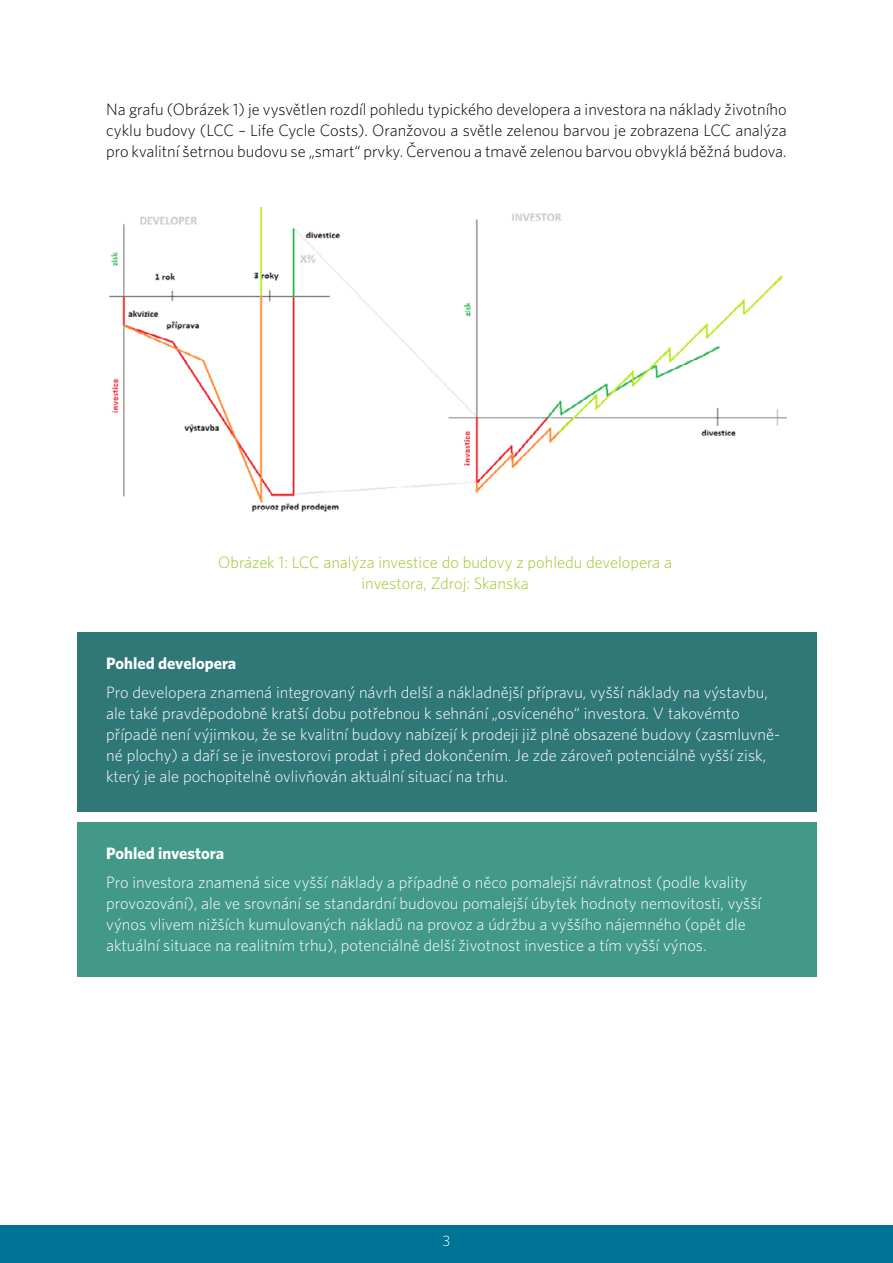
<style>
.page{position:relative;width:893px;height:1263px;background:#fff}
.page>*{position:absolute;margin:0;border:0;box-sizing:border-box;transform-origin:0 0}
.t1{font:300 16.5px/21px "Whitney";color:#fff}
.t2{font:300 16.5px/21px "Whitney";color:#000;text-align:justify}
.t3{font:300 16.5px/21px "Whitney";color:#9dc726;text-align:center}
.t4{font:700 16.5px "Whitney";letter-spacing:-.005em;color:#fff}
.t5{font:300 15px "Whitney";color:#fff}
</style>
<div class="page">
<div style="left:0;top:1225px;width:893px;height:38px;background:#007497"></div>
<img style="left:109px;top:207px;width:678px;height:306px">
<div style="left:77px;top:632px;width:739px;height:180px;background:#307878"></div>
<div style="left:77px;top:823px;width:739px;height:154px;background:#429987"></div>
<p class="t2" style="left:106px;top:98px;width:682px">Na grafu (Obrázek 1) je vysvětlen rozdíl pohledu typického developera a investora na náklady životního cyklu budovy (LCC – Life Cycle Costs). Oranžovou a světle zelenou barvou je zobrazena LCC analýza pro kvalitní šetrnou budovu se „smart“ prvky. Červenou a tmavě zelenou barvou obvyklá běžná budova.</p>
<p class="t3" style="left:218px;top:552px;width:455px">Obrázek 1: LCC analýza investice do budovy z pohledu developera a investora, Zdroj: Skanska</p>
<p class="t4" style="left:106px;top:652px;width:131px">Pohled developera</p>
<p class="t1" style="left:106px;top:681px;width:675px">Pro developera znamená integrovaný návrh delší a nákladnější přípravu, vyšší náklady na výstavbu, ale také pravděpodobně kratší dobu potřebnou k sehnání „osvíceného“ investora. V takovémto případě není výjimkou, že se kvalitní budovy nabízejí k prodeji již plně obsazené budovy (zasmluvně&shy;né plochy) a daří se je investorovi prodat i před dokončením. Je zde zároveň potenciálně vyšší zisk, který je ale pochopitelně ovlivňován aktuální situací na trhu.</p>
<p class="t4" style="left:106px;top:842px;width:119px">Pohled investora</p>
<p class="t1" style="left:106px;top:872px;width:656px">Pro investora znamená sice vyšší náklady a případně o něco pomalejší návratnost (podle kvality provozování), ale ve srovnání se standardní budovou pomalejší úbytek hodnoty nemovitosti, vyšší výnos vlivem nižších kumulovaných nákladů na provoz a údržbu a vyššího nájemného (opět dle aktuální situace na realitním trhu), potenciálně delší životnost investice a tím vyšší výnos.</p>
<p class="t5" style="left:442px;top:1231px;width:9px">3</p>
</div>
